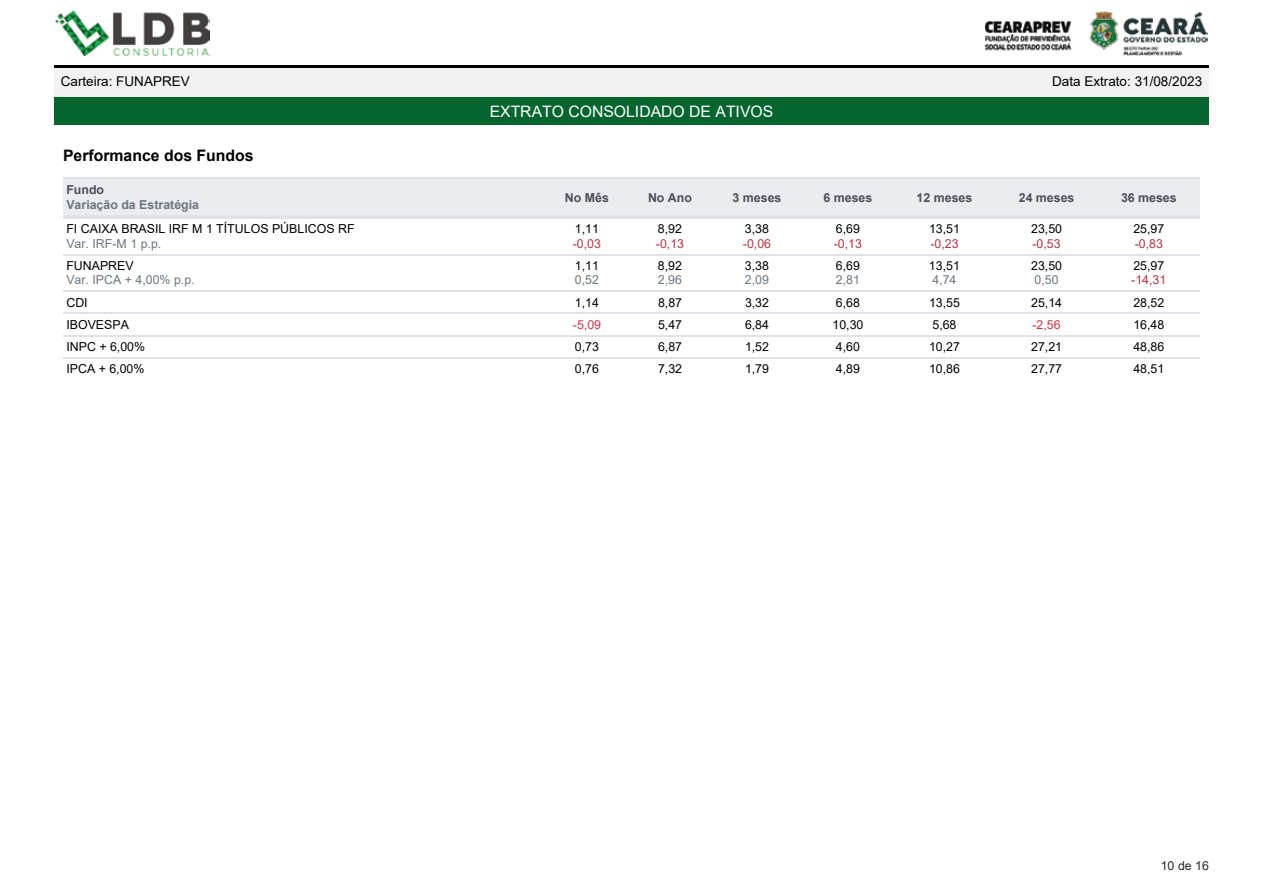
<style>
.page{position:relative;width:1263px;height:893px;background:#fff}
.page>*{position:absolute;margin:0;border:0;box-sizing:border-box;transform-origin:0 0}
.t1{font:15.75px "Arial";color:#fff}
.t2{font:700 15.75px "Arial";color:#000}
.t3{font:13.5px "Arial";color:#000}
.t4{font:12.3px "Arial";color:#000}
.t5{font:12.3px "Arial";color:#6c767e}
.t6{font:700 12.3px "Arial";color:#484f57}
.t7{font:12.3px "Arial";color:#b53643}
.t8{font:700 12.3px "Arial";color:#6c767e}
.t9{font:12.3px "Arial";color:#d03646}
.t10{font:12.3px "Arial";color:#262627}
</style>
<div class="page">
<div style="left:54px;top:65px;width:1155px;height:33px;background:#f3f2f2"></div>
<hr style="left:54px;top:65px;width:1155px;height:3px;background:#000">
<div style="left:54px;top:98px;width:1155px;height:27px;background:#05652f"></div>
<img style="left:55px;top:10px;width:155px;height:45px">
<img style="left:984px;top:11px;width:224px;height:44px">
<div style="left:63px;top:178px;width:482px;height:39px;background:#eaedef"></div>
<hr style="left:63px;top:178px;width:482px;height:1px;background:#dfe2e6">
<hr style="left:63px;top:215px;width:482px;height:2px;background:#dfe2e6">
<div style="left:545px;top:178px;width:83px;height:39px;background:#eaedef"></div>
<hr style="left:545px;top:178px;width:83px;height:1px;background:#dfe2e6">
<hr style="left:545px;top:215px;width:83px;height:2px;background:#dfe2e6">
<div style="left:628px;top:178px;width:83px;height:39px;background:#eaedef"></div>
<hr style="left:628px;top:178px;width:83px;height:1px;background:#dfe2e6">
<hr style="left:628px;top:215px;width:83px;height:2px;background:#dfe2e6">
<div style="left:711px;top:178px;width:91px;height:39px;background:#eaedef"></div>
<hr style="left:711px;top:178px;width:91px;height:1px;background:#dfe2e6">
<hr style="left:711px;top:215px;width:91px;height:2px;background:#dfe2e6">
<div style="left:802px;top:178px;width:91px;height:39px;background:#eaedef"></div>
<hr style="left:802px;top:178px;width:91px;height:1px;background:#dfe2e6">
<hr style="left:802px;top:215px;width:91px;height:2px;background:#dfe2e6">
<div style="left:893px;top:178px;width:102px;height:39px;background:#eaedef"></div>
<hr style="left:893px;top:178px;width:102px;height:1px;background:#dfe2e6">
<hr style="left:893px;top:215px;width:102px;height:2px;background:#dfe2e6">
<div style="left:995px;top:178px;width:103px;height:39px;background:#eaedef"></div>
<hr style="left:995px;top:178px;width:103px;height:1px;background:#dfe2e6">
<hr style="left:995px;top:215px;width:103px;height:2px;background:#dfe2e6">
<div style="left:1098px;top:178px;width:102px;height:39px;background:#eaedef"></div>
<hr style="left:1098px;top:178px;width:102px;height:1px;background:#dfe2e6">
<hr style="left:1098px;top:215px;width:102px;height:2px;background:#dfe2e6">
<hr style="left:63px;top:217px;width:482px;height:2px;background:#dfe2e6">
<hr style="left:545px;top:217px;width:83px;height:2px;background:#dfe2e6">
<hr style="left:628px;top:217px;width:83px;height:2px;background:#dfe2e6">
<hr style="left:711px;top:217px;width:91px;height:2px;background:#dfe2e6">
<hr style="left:802px;top:217px;width:91px;height:2px;background:#dfe2e6">
<hr style="left:893px;top:217px;width:102px;height:2px;background:#dfe2e6">
<hr style="left:995px;top:217px;width:103px;height:2px;background:#dfe2e6">
<hr style="left:1098px;top:217px;width:102px;height:2px;background:#dfe2e6">
<hr style="left:63px;top:254px;width:482px;height:1px;background:#dfe2e6">
<hr style="left:545px;top:254px;width:83px;height:1px;background:#dfe2e6">
<hr style="left:628px;top:254px;width:83px;height:1px;background:#dfe2e6">
<hr style="left:711px;top:254px;width:91px;height:1px;background:#dfe2e6">
<hr style="left:802px;top:254px;width:91px;height:1px;background:#dfe2e6">
<hr style="left:893px;top:254px;width:102px;height:1px;background:#dfe2e6">
<hr style="left:995px;top:254px;width:103px;height:1px;background:#dfe2e6">
<hr style="left:1098px;top:254px;width:102px;height:1px;background:#dfe2e6">
<hr style="left:63px;top:291px;width:482px;height:1px;background:#dfe2e6">
<hr style="left:545px;top:291px;width:83px;height:1px;background:#dfe2e6">
<hr style="left:628px;top:291px;width:83px;height:1px;background:#dfe2e6">
<hr style="left:711px;top:291px;width:91px;height:1px;background:#dfe2e6">
<hr style="left:802px;top:291px;width:91px;height:1px;background:#dfe2e6">
<hr style="left:893px;top:291px;width:102px;height:1px;background:#dfe2e6">
<hr style="left:995px;top:291px;width:103px;height:1px;background:#dfe2e6">
<hr style="left:1098px;top:291px;width:102px;height:1px;background:#dfe2e6">
<hr style="left:63px;top:313px;width:482px;height:1px;background:#dfe2e6">
<hr style="left:545px;top:313px;width:83px;height:1px;background:#dfe2e6">
<hr style="left:628px;top:313px;width:83px;height:1px;background:#dfe2e6">
<hr style="left:711px;top:313px;width:91px;height:1px;background:#dfe2e6">
<hr style="left:802px;top:313px;width:91px;height:1px;background:#dfe2e6">
<hr style="left:893px;top:313px;width:102px;height:1px;background:#dfe2e6">
<hr style="left:995px;top:313px;width:103px;height:1px;background:#dfe2e6">
<hr style="left:1098px;top:313px;width:102px;height:1px;background:#dfe2e6">
<hr style="left:63px;top:335px;width:482px;height:1px;background:#dfe2e6">
<hr style="left:545px;top:335px;width:83px;height:1px;background:#dfe2e6">
<hr style="left:628px;top:335px;width:83px;height:1px;background:#dfe2e6">
<hr style="left:711px;top:335px;width:91px;height:1px;background:#dfe2e6">
<hr style="left:802px;top:335px;width:91px;height:1px;background:#dfe2e6">
<hr style="left:893px;top:335px;width:102px;height:1px;background:#dfe2e6">
<hr style="left:995px;top:335px;width:103px;height:1px;background:#dfe2e6">
<hr style="left:1098px;top:335px;width:102px;height:1px;background:#dfe2e6">
<hr style="left:63px;top:357px;width:482px;height:1px;background:#dfe2e6">
<hr style="left:545px;top:357px;width:83px;height:1px;background:#dfe2e6">
<hr style="left:628px;top:357px;width:83px;height:1px;background:#dfe2e6">
<hr style="left:711px;top:357px;width:91px;height:1px;background:#dfe2e6">
<hr style="left:802px;top:357px;width:91px;height:1px;background:#dfe2e6">
<hr style="left:893px;top:357px;width:102px;height:1px;background:#dfe2e6">
<hr style="left:995px;top:357px;width:103px;height:1px;background:#dfe2e6">
<hr style="left:1098px;top:357px;width:102px;height:1px;background:#dfe2e6">
<p class="t3" style="left:61px;top:72px;width:131px">Carteira: FUNAPREV</p>
<p class="t3" style="left:1052px;top:72px;width:152px">Data Extrato: 31/08/2023</p>
<p class="t1" style="left:490px;top:101px;width:285px">EXTRATO CONSOLIDADO DE ATIVOS</p>
<p class="t2" style="left:63px;top:144px;width:192px">Performance dos Fundos</p>
<p class="t6" style="left:66px;top:181px;width:39px">Fundo</p>
<p class="t8" style="left:66px;top:196px;width:134px">Variação da Estratégia</p>
<p class="t4" style="left:66px;top:221px;width:290px">FI CAIXA BRASIL IRF M 1 TÍTULOS PÚBLICOS RF</p>
<p class="t5" style="left:66px;top:235px;width:96px">Var. IRF-M 1 p.p.</p>
<p class="t4" style="left:66px;top:257px;width:69px">FUNAPREV</p>
<p class="t5" style="left:66px;top:272px;width:130px">Var. IPCA + 4,00% p.p.</p>
<p class="t6" style="left:565px;top:189px;width:46px">No Mês</p>
<p class="t6" style="left:648px;top:189px;width:45px">No Ano</p>
<p class="t6" style="left:732px;top:189px;width:50px">3 meses</p>
<p class="t6" style="left:823px;top:189px;width:50px">6 meses</p>
<p class="t6" style="left:916px;top:189px;width:57px">12 meses</p>
<p class="t6" style="left:1019px;top:189px;width:57px">24 meses</p>
<p class="t6" style="left:1121px;top:189px;width:57px">36 meses</p>
<p class="t4" style="left:575px;top:221px;width:26px">1,11</p>
<p class="t7" style="left:573px;top:235px;width:30px">-0,03</p>
<p class="t4" style="left:575px;top:257px;width:26px">1,11</p>
<p class="t5" style="left:575px;top:272px;width:26px">0,52</p>
<p class="t4" style="left:658px;top:221px;width:26px">8,92</p>
<p class="t7" style="left:656px;top:235px;width:30px">-0,13</p>
<p class="t4" style="left:658px;top:257px;width:26px">8,92</p>
<p class="t5" style="left:658px;top:272px;width:26px">2,96</p>
<p class="t4" style="left:745px;top:221px;width:26px">3,38</p>
<p class="t7" style="left:743px;top:235px;width:30px">-0,06</p>
<p class="t4" style="left:745px;top:257px;width:26px">3,38</p>
<p class="t5" style="left:745px;top:272px;width:26px">2,09</p>
<p class="t4" style="left:836px;top:221px;width:26px">6,69</p>
<p class="t7" style="left:834px;top:235px;width:30px">-0,13</p>
<p class="t4" style="left:836px;top:257px;width:26px">6,69</p>
<p class="t5" style="left:836px;top:272px;width:26px">2,81</p>
<p class="t4" style="left:929px;top:221px;width:32px">13,51</p>
<p class="t7" style="left:930px;top:235px;width:30px">-0,23</p>
<p class="t4" style="left:929px;top:257px;width:32px">13,51</p>
<p class="t5" style="left:932px;top:272px;width:26px">4,74</p>
<p class="t4" style="left:1031px;top:221px;width:32px">23,50</p>
<p class="t7" style="left:1032px;top:235px;width:30px">-0,53</p>
<p class="t4" style="left:1031px;top:257px;width:32px">23,50</p>
<p class="t5" style="left:1034px;top:272px;width:26px">0,50</p>
<p class="t4" style="left:1133px;top:221px;width:32px">25,97</p>
<p class="t7" style="left:1135px;top:235px;width:30px">-0,83</p>
<p class="t4" style="left:1133px;top:257px;width:32px">25,97</p>
<p class="t7" style="left:1131px;top:272px;width:37px">-14,31</p>
<p class="t4" style="left:66px;top:294px;width:23px">CDI</p>
<p class="t4" style="left:575px;top:294px;width:26px">1,14</p>
<p class="t4" style="left:658px;top:294px;width:26px">8,87</p>
<p class="t4" style="left:745px;top:294px;width:26px">3,32</p>
<p class="t4" style="left:836px;top:294px;width:26px">6,68</p>
<p class="t4" style="left:929px;top:294px;width:32px">13,55</p>
<p class="t4" style="left:1031px;top:294px;width:32px">25,14</p>
<p class="t4" style="left:1133px;top:294px;width:32px">28,52</p>
<p class="t4" style="left:66px;top:316px;width:64px">IBOVESPA</p>
<p class="t9" style="left:573px;top:316px;width:30px">-5,09</p>
<p class="t4" style="left:658px;top:316px;width:26px">5,47</p>
<p class="t4" style="left:745px;top:316px;width:26px">6,84</p>
<p class="t4" style="left:832px;top:316px;width:32px">10,30</p>
<p class="t4" style="left:932px;top:316px;width:26px">5,68</p>
<p class="t9" style="left:1032px;top:316px;width:30px">-2,56</p>
<p class="t4" style="left:1133px;top:316px;width:32px">16,48</p>
<p class="t4" style="left:66px;top:338px;width:80px">INPC + 6,00%</p>
<p class="t4" style="left:575px;top:338px;width:26px">0,73</p>
<p class="t4" style="left:658px;top:338px;width:26px">6,87</p>
<p class="t4" style="left:745px;top:338px;width:26px">1,52</p>
<p class="t4" style="left:836px;top:338px;width:26px">4,60</p>
<p class="t4" style="left:929px;top:338px;width:32px">10,27</p>
<p class="t4" style="left:1031px;top:338px;width:32px">27,21</p>
<p class="t4" style="left:1133px;top:338px;width:32px">48,86</p>
<p class="t4" style="left:66px;top:360px;width:80px">IPCA + 6,00%</p>
<p class="t4" style="left:575px;top:360px;width:26px">0,76</p>
<p class="t4" style="left:658px;top:360px;width:26px">7,32</p>
<p class="t4" style="left:745px;top:360px;width:26px">1,79</p>
<p class="t4" style="left:836px;top:360px;width:26px">4,89</p>
<p class="t4" style="left:929px;top:360px;width:32px">10,86</p>
<p class="t4" style="left:1031px;top:360px;width:32px">27,77</p>
<p class="t4" style="left:1133px;top:360px;width:32px">48,51</p>
<p class="t10" style="left:1161px;top:857px;width:50px">10 de 16</p>
</div>
